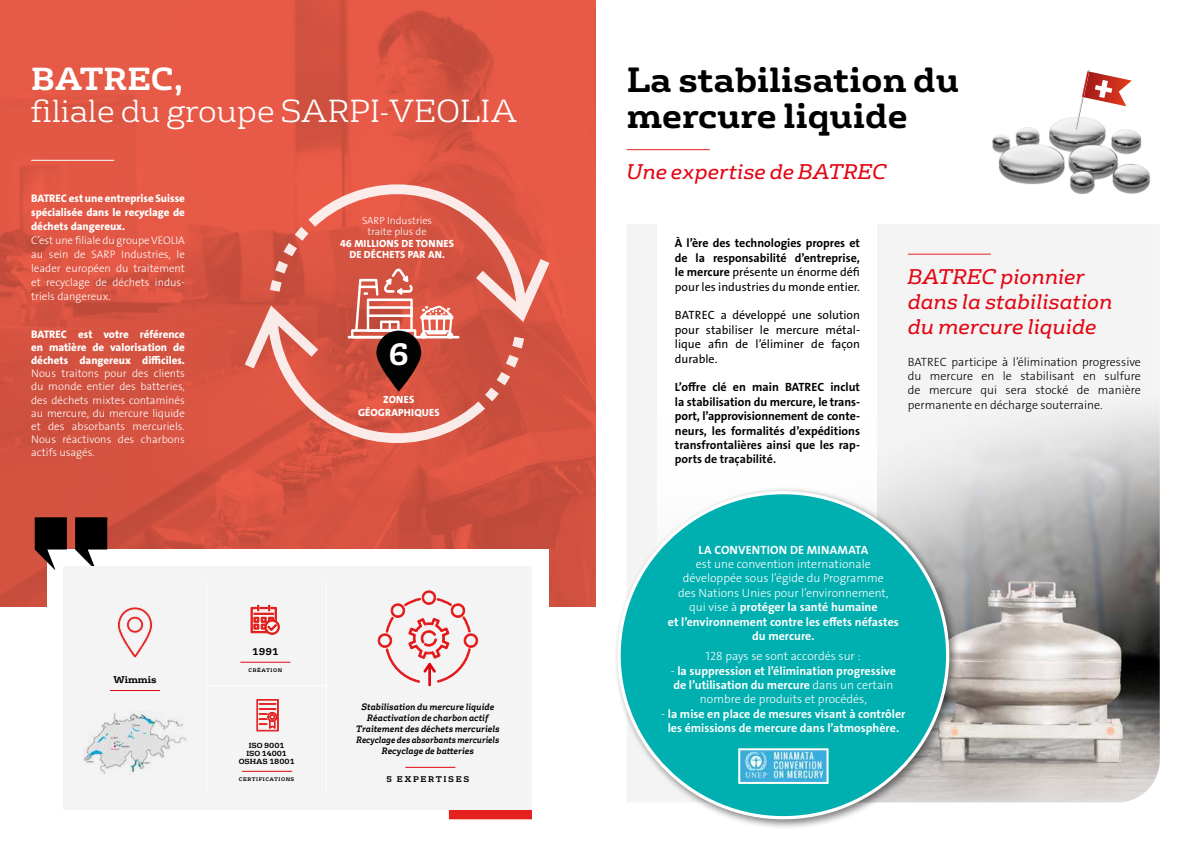
<style>
.page{position:relative;width:1191px;height:842px;background:#fff}
.page>*{position:absolute;margin:0;border:0;box-sizing:border-box;transform-origin:0 0}
.t1{font:700 34px/36px "FS Rufus";color:#000}
.t2{font:300 31px "FS Rufus";color:#fff}
.t3{font:700 31px "FS Rufus";color:#fff}
.t4{font:700 30px "FS Rufus";color:#fff}
.t5{font:italic 20.6px/24.8px "FS Rufus";color:#e30613}
.t6{font:12px/14.4px "The Sans Veolia W7 Bld";color:#fff;text-align:center}
.t7{font:12px/14.4px "The Sans Veolia W7 Bld";color:#000}
.t8{font:12px/14.4px "The Sans Veolia W5 Pla";color:#000}
.t9{font:12px/14.4px "The Sans Veolia W3 Lig";color:#fff;text-align:center}
.t10{font:12px/14.4px "The Sans Veolia W3 Lig";color:#000;text-align:justify}
.t11{font:11px/13.2px "The Sans Veolia W3 Lig";color:#fff;text-align:justify}
.t12{font:11px/14px "The Sans Veolia W8 Ex Bld";color:#fff;text-align:justify}
.t13{font:10.5px/12.5px "The Sans Veolia W8 Ex Bld";letter-spacing:.015em;color:#fff;text-align:center}
.t14{font:10.4px/11.5px "The Sans Veolia W8 Ex Bld";letter-spacing:.015em;color:#fff;text-align:center}
.t15{font:10.4px/11.5px "The Sans Veolia W3 Lig";color:#fff;text-align:center}
.t16{font:700 9.5px "FS Rufus";color:#000}
.t17{font:italic 700 9px/11px "FS Rufus";color:#000;text-align:center;scale:.9 1}
.t18{font:700 8px "FS Rufus";letter-spacing:.2em;color:#000}
.t19{font:700 7.2px/8px "FS Rufus";color:#000;text-align:center}
.t20{font:700 5px "FS Rufus";letter-spacing:.11em;color:#000}
.s1{font-family:"The Sans Veolia W7 Bld"}
.s2{font-family:"The Sans Veolia W3 Lig"}
</style>
<div class="page">
<div style="left:627px;top:224px;width:532px;height:263px;background:#f5f4f4"></div>
<img style="left:877px;top:394px;width:282px;height:408px">
<img style="left:992px;top:117px;width:159px;height:77px">
<svg style="left:0;top:0;width:595px;height:606px;background:#db5542"></svg>
<div style="left:658px;top:221px;width:219px;height:335px;background:#fff"></div>
<div style="left:47px;top:549px;width:501px;height:65px;background:#fff"></div>
<svg style="left:245px;top:184px;width:304px;height:259px;background:#db6656"></svg>
<hr style="left:348px;top:336px;width:111px;height:2px;background:#fff">
<svg style="left:351px;top:269px;width:102px;height:123px;background:#ba6053"></svg>
<hr style="left:31px;top:160px;width:83px;height:1px;background:#fff">
<hr style="left:626px;top:149px;width:83px;height:1px;background:#e5211e">
<hr style="left:907px;top:254px;width:83px;height:1px;background:#e5211e">
<svg style="left:75px;top:517px;width:32px;height:49px"></svg>
<svg style="left:35px;top:517px;width:32px;height:53px"></svg>
<div style="left:449px;top:799px;width:83px;height:20px;background:#e5211e"></div>
<div style="left:64px;top:566px;width:468px;height:244px;background:#f4f4f4"></div>
<hr style="left:240px;top:662px;width:50px;height:1px;background:#e30613">
<hr style="left:242px;top:771px;width:50px;height:1px;background:#e30613">
<svg style="left:251px;top:605px;width:28px;height:29px"></svg>
<svg style="left:256px;top:699px;width:23px;height:33px"></svg>
<hr style="left:405px;top:767px;width:50px;height:1px;background:#e30613">
<hr style="left:206px;top:582px;width:1px;height:210px;background:#fff">
<hr style="left:326px;top:582px;width:1px;height:210px;background:#fff">
<hr style="left:207px;top:685px;width:119px;height:1px;background:#fff">
<svg style="left:378px;top:590px;width:101px;height:96px"></svg>
<hr style="left:110px;top:690px;width:50px;height:1px;background:#e30613">
<img style="left:83px;top:711px;width:103px;height:63px">
<svg style="left:117px;top:607px;width:36px;height:51px"></svg>
<div style="left:613px;top:487px;width:346px;height:343px;background:#000;opacity:.5"></div>
<div style="left:619px;top:493px;width:328px;height:325px;background:#00afb0;border-radius:50%"></div>
<img style="left:741px;top:751px;width:84px;height:30px">
<div style="left:738px;top:748px;width:90px;height:36px;border:2px solid #fff"></div>
<svg style="left:1075px;top:69px;width:56px;height:60px"></svg>
<h2 class="t3" style="left:31px;top:52px;width:153px">BATREC,</h2>
<h2 class="t2" style="left:31px;top:87px;width:487px">filiale du groupe SARPI-VEOLIA</h2>
<h1 class="t1" style="left:626px;top:59px;width:334px">La stabilisation du mercure liquide</h1>
<h3 class="t5" style="left:626px;top:158px;width:262px">Une expertise de BATREC</h3>
<p class="t12" style="left:31px;top:191px;width:155px">BATREC est une entreprise Suisse spécialisée dans le recyclage de déchets dangereux.</p>
<p class="t11" style="left:31px;top:233px;width:155px;line-height:14px">C’est une filiale du groupe VEOLIA au sein de SARP Industries, le leader européen du traitement et recyclage de déchets indus&shy;triels dangereux.</p>
<p class="t15" style="left:362px;top:215px;width:71px">SARP Industries traite plus de</p>
<p class="t14" style="left:340px;top:238px;width:115px">46 MILLIONS DE TONNES<br>DE DÉCHETS PAR AN.</p>
<p class="t7" style="left:675px;top:236px;width:187px">À l’ère des technologies propres et de la responsabilité d’entreprise,</p>
<p class="t8" style="left:675px;top:265px;width:187px"><span class="s1">le mercure</span> présente un énorme défi pour les industries du monde entier.</p>
<p class="t8" style="left:675px;top:308px;width:187px;text-align:justify">BATREC a développé une solution pour stabiliser le mercure métal&shy;lique afin de l’éliminer de façon durable.</p>
<p class="t7" style="left:675px;top:380px;width:187px;text-align:justify">L’offre clé en main BATREC inclut la stabilisation du mercure, le trans&shy;port, l’approvisionnement de conte&shy;neurs, les formalités d’expéditions transfrontalières ainsi que les rap&shy;ports de traçabilité.</p>
<h3 class="t5" style="left:907px;top:262px;width:206px">BATREC pionnier dans la stabilisation</h3>
<p class="t12" style="left:31px;top:327px;width:155px">BATREC est votre référence</p>
<h3 class="t5" style="left:907px;top:312px;width:190px">du mercure liquide</h3>
<p class="t12" style="left:31px;top:340px;width:155px;line-height:13.2px">en matière de valorisation de déchets dangereux difficiles.</p>
<p class="t11" style="left:31px;top:367px;width:155px">Nous traitons pour des clients du monde entier des batteries, des déchets mixtes contaminés au mercure, du mercure liquide et des absorbants mercuriels.<br>Nous réactivons des charbons actifs usagés.</p>
<h3 class="t4" style="left:388px;top:328px;width:23px">6</h3>
<p class="t10" style="left:908px;top:354px;width:234px">BATREC participe à l’élimination progressive du mercure en le stabilisant en sulfure de mercure qui sera stocké de manière permanente en décharge souterraine.</p>
<p class="t13" style="left:358px;top:393px;width:83px">ZONES<br>GÉOGRAPHIQUES</p>
<p class="t16" style="left:113px;top:672px;width:45px">Wimmis</p>
<p class="t16" style="left:252px;top:643px;width:28px">1991</p>
<p class="t20" style="left:249px;top:665px;width:35px">CRÉATION</p>
<p class="t19" style="left:239px;top:741px;width:57px">ISO 9001<br>ISO 14001<br>OSHAS 18001</p>
<p class="t20" style="left:239px;top:774px;width:57px">CERTIFICATIONS</p>
<p class="t17" style="left:356px;top:700px;width:161px">Stabilisation du mercure liquide<br>Réactivation de charbon actif<br>Traitement des déchets mercuriels<br>Recyclage des absorbants mercuriels<br>Recyclage de batteries</p>
<p class="t18" style="left:386px;top:773px;width:84px">5 EXPERTISES</p>
<p class="t6" style="left:698px;top:542px;width:171px">LA CONVENTION DE MINAMATA</p>
<p class="t9" style="left:678px;top:557px;width:212px">est une convention internationale développée sous l’égide du Programme des Nations Unies pour l’environnement,</p>
<p class="t6" style="left:668px;top:600px;width:232px"><span class="s2">qui vise à</span> protéger la santé humaine<br>et l’environnement contre les effets néfastes du mercure.</p>
<p class="t9" style="left:706px;top:649px;width:156px">128 pays se sont accordés sur :</p>
<p class="t6" style="left:671px;top:663px;width:226px;text-align:left"><span class="s2">-</span> la suppression et l’élimination progressive de l’utilisation du mercure <span class="s2">dans un certain</span></p>
<p class="t9" style="left:700px;top:692px;width:168px">nombre de produits et procédés,</p>
<p class="t6" style="left:661px;top:706px;width:246px"><span class="s2">-</span> la mise en place de mesures visant à contrôler les émissions de mercure dans l’atmosphère.</p>
</div>
